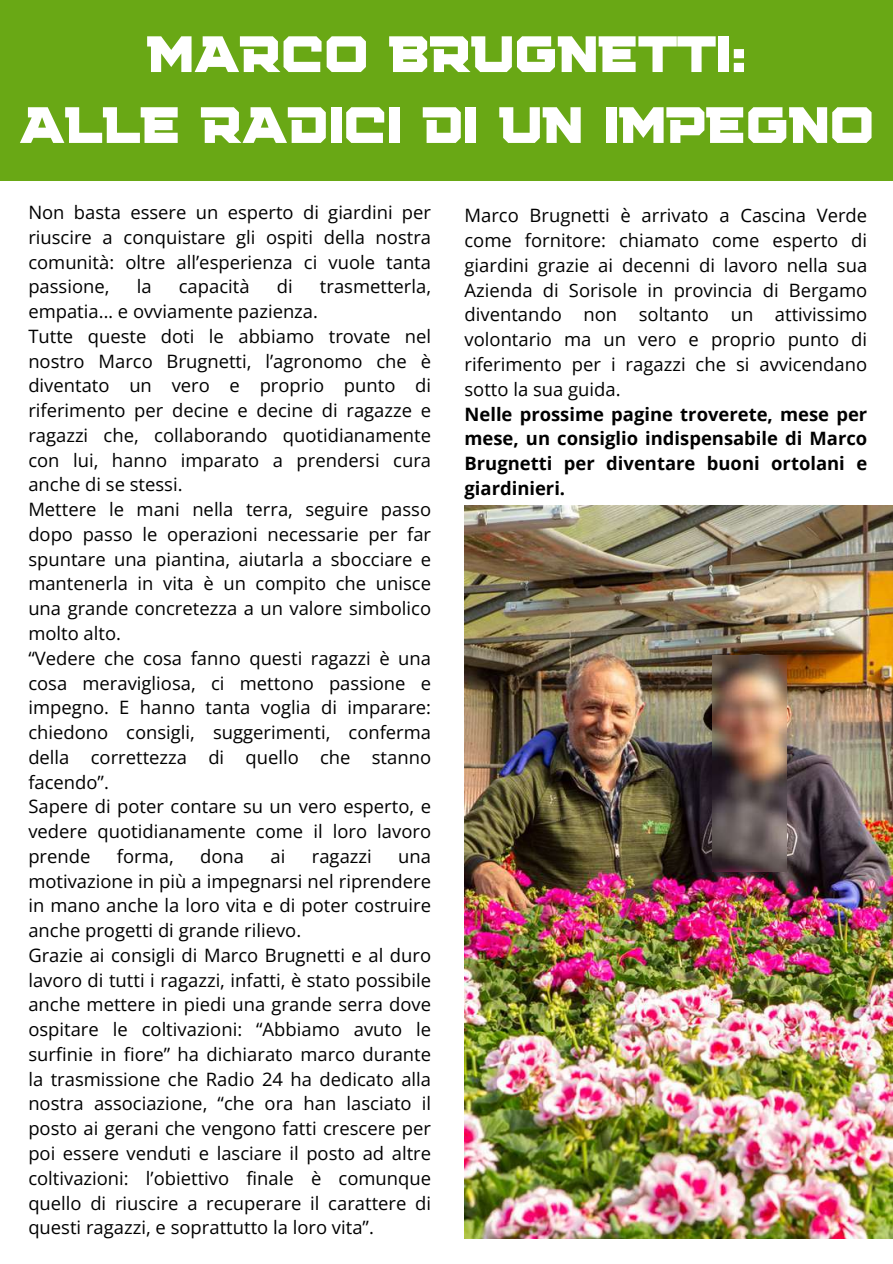
<style>
.page{position:relative;width:893px;height:1264px;background:#fff}
.page>*{position:absolute;margin:0;border:0;box-sizing:border-box;transform-origin:0 0}
.t1{font:51px/70.8px "Squartiqa 4 F";color:#fff;text-align:center}
.t2{font:18.45px/24.8px "Open Sans";color:#000;text-align:justify}
.t3{font:700 18.45px/24.8px "Open Sans";color:#000;text-align:justify}
</style>
<div class="page">
<div style="left:0;top:0;width:892px;height:180px;background:#69a815"></div>
<img style="left:464px;top:506px;width:428px;height:732px">
<img style="left:712px;top:655px;width:74px;height:216px">
<h1 class="t1" style="left:19px;top:19px;width:856px">MARCO BRUGNETTI:<br>ALLE RADICI DI UN IMPEGNO</h1>
<p class="t2" style="left:28px;top:199px;width:404px">Non basta essere un esperto di giardini per riuscire a conquistare gli ospiti della nostra comunità: oltre all’esperienza ci vuole tanta passione,</p>
<p class="t2" style="left:137px;top:274px;width:16px">la</p>
<p class="t2" style="left:179px;top:274px;width:72px">capacità</p>
<p class="t2" style="left:277px;top:274px;width:17px">di</p>
<p class="t2" style="left:320px;top:274px;width:113px">trasmetterla,</p>
<p class="t2" style="left:28px;top:298px;width:404px;text-align:left">empatia… e ovviamente pazienza.<br>Tutte queste doti le abbiamo trovate nel nostro Marco Brugnetti, l’agronomo che è diventato un vero e proprio punto di riferimento per decine e decine di ragazze e ragazzi che, collaborando quotidianamente con lui, hanno imparato a prendersi cura anche di se stessi.<br>Mettere le mani nella terra, seguire passo dopo passo le operazioni necessarie per far spuntare una piantina, aiutarla a sbocciare e mantenerla in vita è un compito che unisce una grande concretezza a un valore simbolico molto alto.<br>“Vedere che cosa fanno questi ragazzi è una cosa meravigliosa, ci mettono passione e impegno. E hanno tanta voglia di imparare: chiedono consigli, suggerimenti, conferma della correttezza di quello che stanno facendo”.<br>Sapere di poter contare su un vero esperto, e vedere quotidianamente come il loro lavoro prende</p>
<p class="t2" style="left:117px;top:843px;width:58px">forma,</p>
<p class="t2" style="left:200px;top:843px;width:45px">dona</p>
<p class="t2" style="left:270px;top:843px;width:16px">ai</p>
<p class="t2" style="left:312px;top:843px;width:61px">ragazzi</p>
<p class="t2" style="left:28px;top:843px;width:404px;text-align:left;text-indent:370px">una motivazione in più a impegnarsi nel riprendere in mano anche la loro vita e di poter costruire anche progetti di grande rilievo.<br>Grazie ai consigli di Marco Brugnetti e al duro lavoro di tutti i ragazzi, infatti, è stato possibile anche mettere in piedi una grande serra dove ospitare le coltivazioni: “Abbiamo avuto le surfinie in fiore” ha dichiarato marco durante la trasmissione che Radio 24 ha dedicato alla nostra associazione, “che ora han lasciato il posto ai gerani che vengono fatti crescere per poi essere venduti e lasciare il posto ad altre coltivazioni: l’obiettivo finale è comunque quello di riuscire a recuperare il carattere di questi ragazzi, e soprattutto la loro vita”.</p>
<p class="t2" style="left:464px;top:203px;width:404px">Marco Brugnetti è arrivato a Cascina Verde come fornitore: chiamato come esperto di giardini grazie ai decenni di lavoro nella sua Azienda di Sorisole in provincia di Bergamo diventando non soltanto un attivissimo volontario ma un vero e proprio punto di riferimento per i ragazzi che si avvicendano sotto la sua guida.</p>
<p class="t3" style="left:464px;top:401px;width:404px">Nelle prossime pagine troverete, mese per mese, un consiglio indispensabile di Marco Brugnetti per diventare buoni ortolani e giardinieri.</p>
</div>
